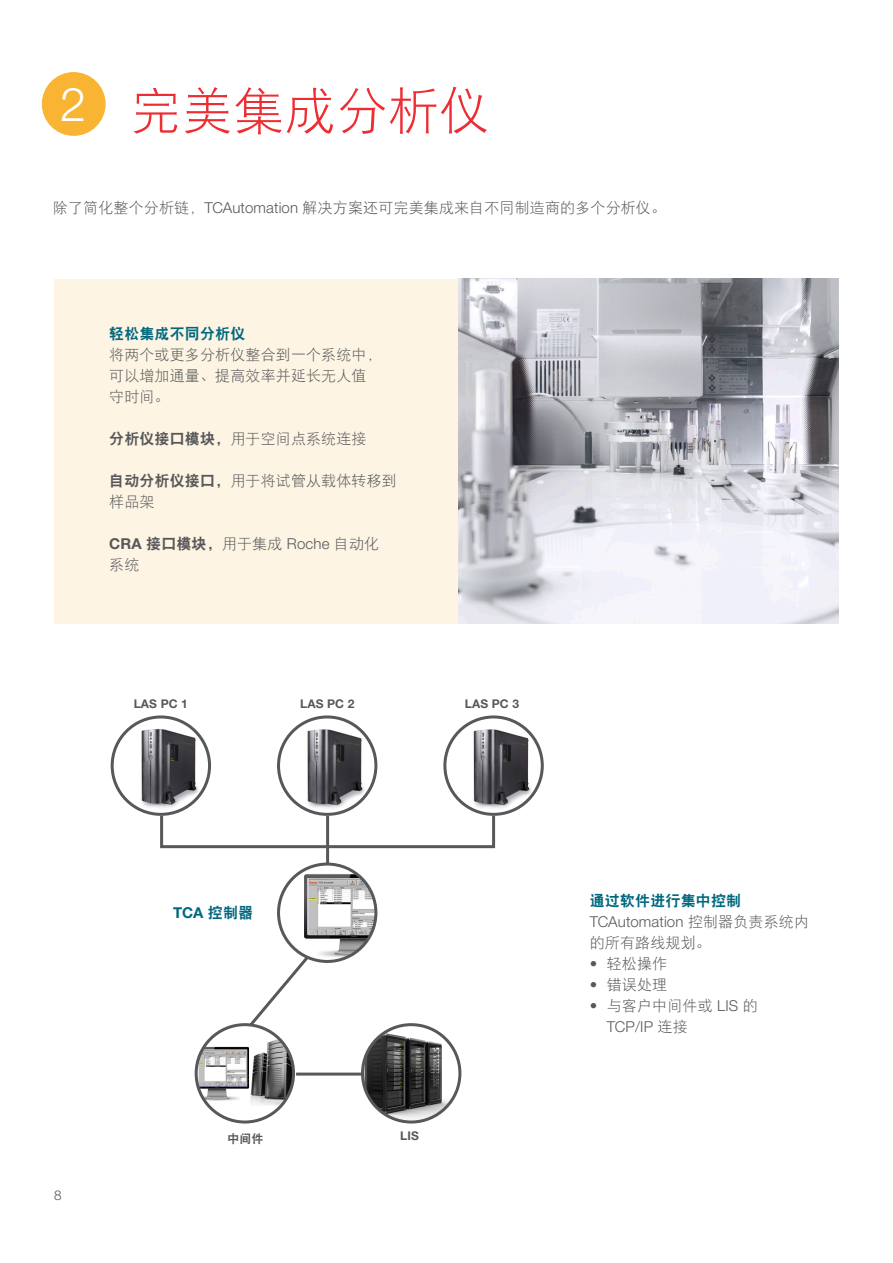
<style>
.page{position:relative;width:893px;height:1263px;background:#fff}
.page>*{position:absolute;margin:0;border:0;box-sizing:border-box;transform-origin:0 0}
.Headline{font:51px "DF Hei W3";letter-spacing:.01em;color:#ee2d33}
.Pull_Quote{font:300 46.8px "Helvetica Neue LTW1 G";color:#fff}
.Body_Copy{font:15px/21px "DF Hei W3";letter-spacing:.01em;color:#57585a}
.Body_Copy-2{font:300 15px/21px "Helvetica Neue LTW1 G";color:#57585a}
.Body_Copy-3{font:15px "DF Hei W9";letter-spacing:.01em;color:#00687f}
.Body_Copy-4{font:700 15px "Helvetica Neue LTW1 G";color:#00687f}
.t1{font:300 13.5px "Helvetica Neue LTW1 G";color:#57585a}
.Body_Copy-5{font:700 12px "Helvetica Neue LTW1 G";letter-spacing:.01em;color:#57585a}
.Body_Copy-6{font:12px "DF Hei W9";color:#57585a}
.s1{font-family:"Helvetica Neue LTW1 G";font-weight:300}
.s2{font-family:"DF Hei W9"}
.s3{font-family:"Helvetica Neue LTW1 G";font-weight:700}
.s4{font-family:"DF Hei W9";font-weight:400}
.s5{font-family:"DF Hei W3";font-weight:400}
</style>
<div class="page">
<div style="left:42px;top:72px;width:64px;height:64px;background:#f8b432;border-radius:50%"></div>
<img style="left:458px;top:279px;width:381px;height:344px">
<div style="left:55px;top:279px;width:403px;height:344px;background:#fdf4e3"></div>
<div style="left:160px;top:814px;width:335px;height:34px;border:3px solid #57585a"></div>
<hr style="left:326px;top:816px;width:3px;height:52px;background:#57585a">
<hr style="left:296px;top:1072px;width:81px;height:3px;background:#57585a">
<svg style="left:250px;top:935px;width:70px;height:97px"></svg>
<img style="left:128px;top:718px;width:78px;height:96px">
<div style="left:111px;top:715px;width:100px;height:101px;border:3px solid #57585a;border-radius:50%"></div>
<img style="left:461px;top:719px;width:77px;height:95px">
<div style="left:443px;top:715px;width:101px;height:101px;border:3px solid #57585a;border-radius:50%"></div>
<img style="left:294px;top:718px;width:78px;height:96px">
<div style="left:277px;top:715px;width:100px;height:101px;border:3px solid #57585a;border-radius:50%"></div>
<div style="left:196px;top:1025px;width:98px;height:97px;background:#fff;border-radius:50%"></div>
<img style="left:196px;top:1045px;width:53px;height:56px">
<img style="left:199px;top:1050px;width:48px;height:37px">
<img style="left:249px;top:1035px;width:45px;height:71px">
<div style="left:195px;top:1023px;width:100px;height:100px;border:3px solid #57585a;border-radius:50%"></div>
<img style="left:363px;top:1025px;width:97px;height:97px">
<div style="left:361px;top:1023px;width:100px;height:100px;border:3px solid #57585a;border-radius:50%"></div>
<div style="left:279px;top:864px;width:97px;height:97px;background:#fff;border-radius:50%"></div>
<img style="left:304px;top:871px;width:68px;height:87px">
<img style="left:308px;top:878px;width:68px;height:57px">
<div style="left:277px;top:862px;width:100px;height:101px;border:3px solid #57585a;border-radius:50%"></div>
<p class="Pull_Quote" style="left:60px;top:76px;width:28px">2</p>
<p class="Headline" style="left:130px;top:85px;width:362px">完美集成分析仪</p>
<p class="Body_Copy" style="left:53px;top:197px;width:615px">除了简化整个分析链，<span class="s1">TCAutomation</span> 解决方案还可完美集成来自不同制造商的多个分析仪。</p>
<p class="Body_Copy-3" style="left:109px;top:326px;width:138px">轻松集成不同分析仪</p>
<p class="Body_Copy" style="left:109px;top:344px;width:274px">将两个或更多分析仪整合到一个系统中，可以增加通量、提高效率并延长无人值守时间。</p>
<p class="Body_Copy" style="left:109px;top:428px;width:259px"><span class="s2">分析仪接口模块，</span>用于空间点系统连接</p>
<p class="Body_Copy" style="left:109px;top:470px;width:289px"><span class="s2">自动分析仪接口，</span>用于将试管从载体转移到样品架</p>
<p class="Body_Copy" style="left:109px;top:533px;width:271px"><span class="s3">CRA</span> <span class="s2">接口模块，</span>用于集成 <span class="s1">Roche</span> 自动化系统</p>
<p class="Body_Copy-5" style="left:134px;top:696px;width:56px">LAS PC 1</p>
<p class="Body_Copy-5" style="left:300px;top:696px;width:56px">LAS PC 2</p>
<p class="Body_Copy-5" style="left:465px;top:696px;width:56px">LAS PC 3</p>
<p class="t1" style="left:54px;top:1186px;width:9px">8</p>
<p class="Body_Copy-4" style="left:173px;top:903px;width:81px">TCA <span class="s4">控制器</span></p>
<p class="Body_Copy-6" style="left:227px;top:1133px;width:38px">中间件</p>
<p class="Body_Copy-5" style="left:400px;top:1128px;width:20px">LIS</p>
<p class="Body_Copy-3" style="left:590px;top:893px;width:153px">通过软件进行集中控制</p>
<p class="Body_Copy" style="left:590px;top:911px;width:221px"><span class="s1">TCAutomation</span> 控制器负责系统内的所有路线规划。</p>
<p class="Body_Copy" style="left:590px;top:953px;width:79px"><span class="s1">•</span> 轻松操作</p>
<p class="Body_Copy" style="left:590px;top:974px;width:79px"><span class="s1">•</span> 错误处理</p>
<p class="Body_Copy-2" style="left:607px;top:995px;width:152px;text-indent:-17px">• <span class="s5">与客户中间件或</span> LIS <span class="s5">的<br></span>TCP/IP <span class="s5">连接</span></p>
</div>
